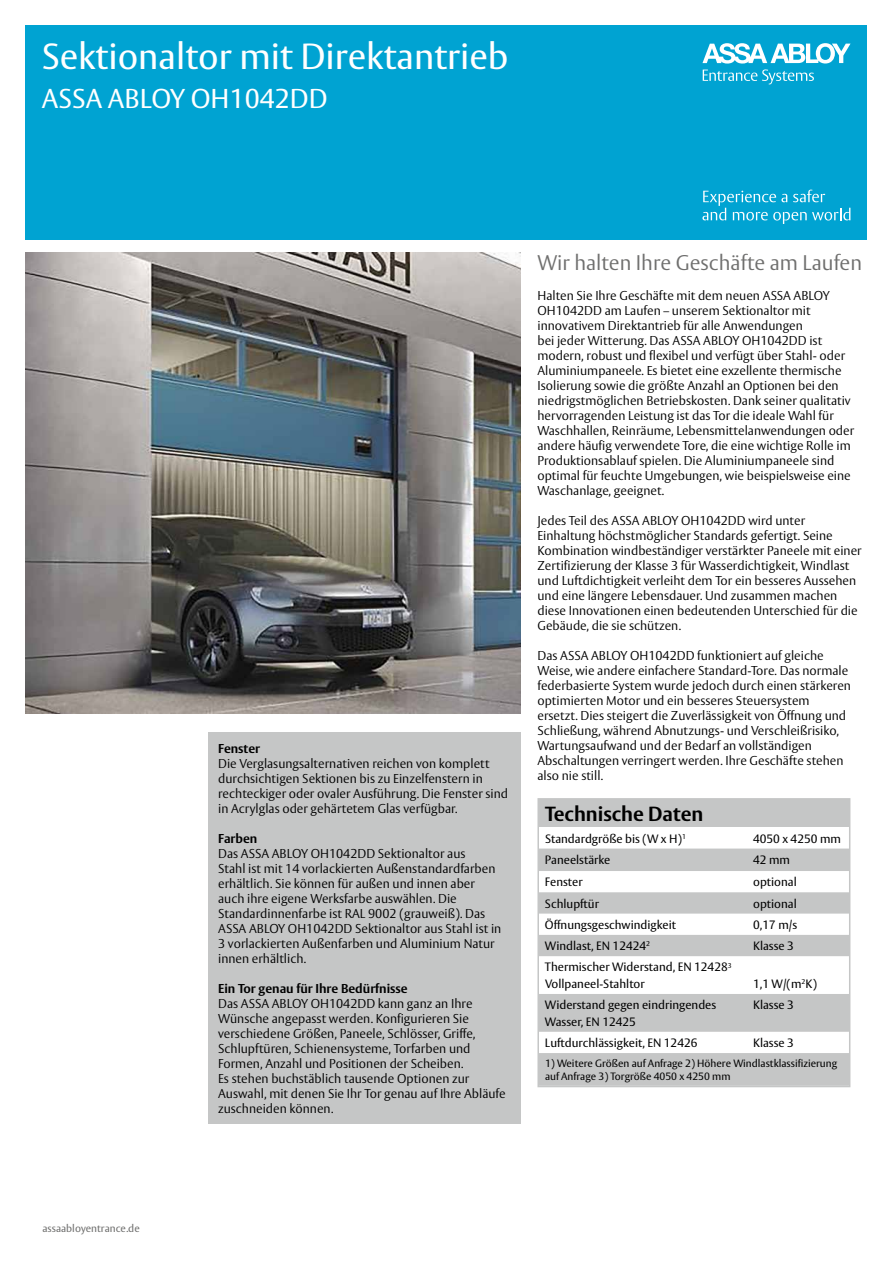
<style>
.page{position:relative;width:893px;height:1263px;background:#fff}
.page>*{position:absolute;margin:0;border:0;box-sizing:border-box;transform-origin:0 0}
.t1{font:36px "ASSA Vesta";color:#fff}
.t2{font:27px "ASSA Vesta";color:#fff}
.t3{font:300 21px "ASSA Vesta";color:#6f6f6e}
.t4{font:700 20.25px "ASSA Vesta";color:#000}
.t5{font:300 12.75px/15px "ASSA Vesta";color:#000}
.t6{font:700 12.75px "ASSA Vesta";color:#000}
.t7{font:12px/16.5px "ASSA Vesta";color:#000}
.t8{font:10.5px/12.6px "ASSA Vesta";color:#000}
.t9{font:10.5px "ASSA Vesta";color:#6f6f6e}
</style>
<div class="page">
<div style="left:25px;top:25px;width:842px;height:215px;background:#00a3d2"></div>
<svg style="left:702px;top:43px;width:148px;height:41px"></svg>
<svg style="left:702px;top:190px;width:148px;height:34px"></svg>
<img style="left:25px;top:252px;width:495px;height:462px">
<div style="left:207px;top:732px;width:313px;height:391px;background:#c5c6c6"></div>
<div style="left:539px;top:800px;width:310px;height:27px;background:#c5c6c6"></div>
<svg style="left:540px;top:848px;width:307px;height:236px;fill:#c5c6c6"></svg>
<div style="left:537px;top:798px;width:313px;height:289px;border:2px solid #c5c6c6"></div>
<h1 class="t1" style="left:42px;top:35px;width:468px">Sektionaltor mit Direktantrieb</h1>
<h2 class="t2" style="left:42px;top:82px;width:287px">ASSA ABLOY OH1042DD</h2>
<p class="t9" style="left:43px;top:1222px;width:99px">assaabloyentrance.de</p>
<p class="t6" style="left:218px;top:740px;width:44px">Fenster</p>
<p class="t5" style="left:218px;top:756px;width:291px">Die Verglasungsalternativen reichen von komplett durchsichtigen Sektionen bis zu Einzelfenstern in rechteckiger oder ovaler Ausführung. Die Fenster sind in Acrylglas oder gehärtetem Glas verfügbar.</p>
<p class="t6" style="left:218px;top:830px;width:41px">Farben</p>
<p class="t5" style="left:218px;top:846px;width:285px">Das ASSA ABLOY OH1042DD Sektionaltor aus<br>Stahl ist mit 14 vorlackierten Außenstandardfarben erhältlich. Sie können für außen und innen aber auch ihre eigene Werksfarbe auswählen. Die Standardinnenfarbe ist RAL 9002 (grauweiß). Das ASSA ABLOY OH1042DD Sektionaltor aus Stahl ist in 3 vorlackierten Außenfarben und Aluminium Natur innen erhältlich.</p>
<p class="t6" style="left:218px;top:980px;width:191px">Ein Tor genau für Ihre Bedürfnisse</p>
<p class="t5" style="left:218px;top:996px;width:289px">Das ASSA ABLOY OH1042DD kann ganz an Ihre Wünsche angepasst werden. Konfigurieren Sie verschiedene Größen, Paneele, Schlösser, Griffe, Schlupftüren, Schienensysteme, Torfarben und Formen, Anzahl und Positionen der Scheiben.<br>Es stehen buchstäblich tausende Optionen zur Auswahl, mit denen Sie Ihr Tor genau auf Ihre Abläufe zuschneiden können.</p>
<h3 class="t3" style="left:537px;top:250px;width:326px">Wir halten Ihre Geschäfte am Laufen</h3>
<p class="t5" style="left:537px;top:289px;width:318px">Halten Sie Ihre Geschäfte mit dem neuen ASSA ABLOY OH1042DD am Laufen – unserem Sektionaltor mit innovativem Direktantrieb für alle Anwendungen<br>bei jeder Witterung. Das ASSA ABLOY OH1042DD ist modern, robust und flexibel und verfügt über Stahl- oder Aluminiumpaneele. Es bietet eine exzellente thermische Isolierung sowie die größte Anzahl an Optionen bei den niedrigstmöglichen Betriebskosten. Dank seiner qualitativ hervorragenden Leistung ist das Tor die ideale Wahl für Waschhallen, Reinräume, Lebensmittelanwendungen oder andere häufig verwendete Tore, die eine wichtige Rolle im Produktionsablauf spielen. Die Aluminiumpaneele sind optimal für feuchte Umgebungen, wie beispielsweise eine Waschanlage, geeignet.</p>
<p class="t5" style="left:537px;top:514px;width:326px">Jedes Teil des ASSA ABLOY OH1042DD wird unter Einhaltung höchstmöglicher Standards gefertigt. Seine Kombination windbeständiger verstärkter Paneele mit einer Zertifizierung der Klasse 3 für Wasserdichtigkeit, Windlast und Luftdichtigkeit verleiht dem Tor ein besseres Aussehen und eine längere Lebensdauer. Und zusammen machen diese Innovationen einen bedeutenden Unterschied für die Gebäude, die sie schützen.</p>
<p class="t5" style="left:537px;top:648px;width:315px">Das ASSA ABLOY OH1042DD funktioniert auf gleiche Weise, wie andere einfachere Standard-Tore. Das normale federbasierte System wurde jedoch durch einen stärkeren optimierten Motor und ein besseres Steuersystem ersetzt. Dies steigert die Zuverlässigkeit von Öffnung und Schließung, während Abnutzungs- und Verschleißrisiko, Wartungsaufwand und der Bedarf an vollständigen Abschaltungen verringert werden. Ihre Geschäfte stehen also nie still.</p>
<h3 class="t4" style="left:545px;top:802px;width:160px">Technische Daten</h3>
<p class="t7" style="left:545px;top:831px;width:142px">Standardgröße bis (W x H)<sup>1</sup></p>
<p class="t7" style="left:753px;top:831px;width:89px">4050 x 4250 mm</p>
<p class="t7" style="left:545px;top:852px;width:67px">Paneelstärke</p>
<p class="t7" style="left:753px;top:852px;width:38px">42 mm</p>
<p class="t7" style="left:545px;top:874px;width:39px">Fenster</p>
<p class="t7" style="left:753px;top:874px;width:45px">optional</p>
<p class="t7" style="left:545px;top:896px;width:56px">Schlupftür</p>
<p class="t7" style="left:753px;top:896px;width:45px">optional</p>
<p class="t7" style="left:545px;top:917px;width:133px">Öffnungsgeschwindigkeit</p>
<p class="t7" style="left:753px;top:917px;width:46px">0,17 m/s</p>
<p class="t7" style="left:545px;top:938px;width:107px">Windlast, EN 12424<sup>2</sup></p>
<p class="t7" style="left:753px;top:938px;width:42px">Klasse 3</p>
<p class="t7" style="left:545px;top:959px;width:188px">Thermischer Widerstand, EN 12428<sup>3<br></sup>Vollpaneel-Stahltor</p>
<p class="t7" style="left:753px;top:976px;width:65px">1,1 W/(m<sup>2</sup>K)</p>
<p class="t7" style="left:545px;top:997px;width:173px">Widerstand gegen eindringendes<br>Wasser, EN 12425</p>
<p class="t7" style="left:753px;top:997px;width:42px">Klasse 3</p>
<p class="t7" style="left:545px;top:1035px;width:154px">Luftdurchlässigkeit, EN 12426</p>
<p class="t7" style="left:753px;top:1035px;width:42px">Klasse 3</p>
<p class="t8" style="left:545px;top:1058px;width:294px">1) Weitere Größen auf Anfrage 2) Höhere Windlastklassifizierung auf Anfrage 3) Torgröße 4050 x 4250 mm</p>
</div>
